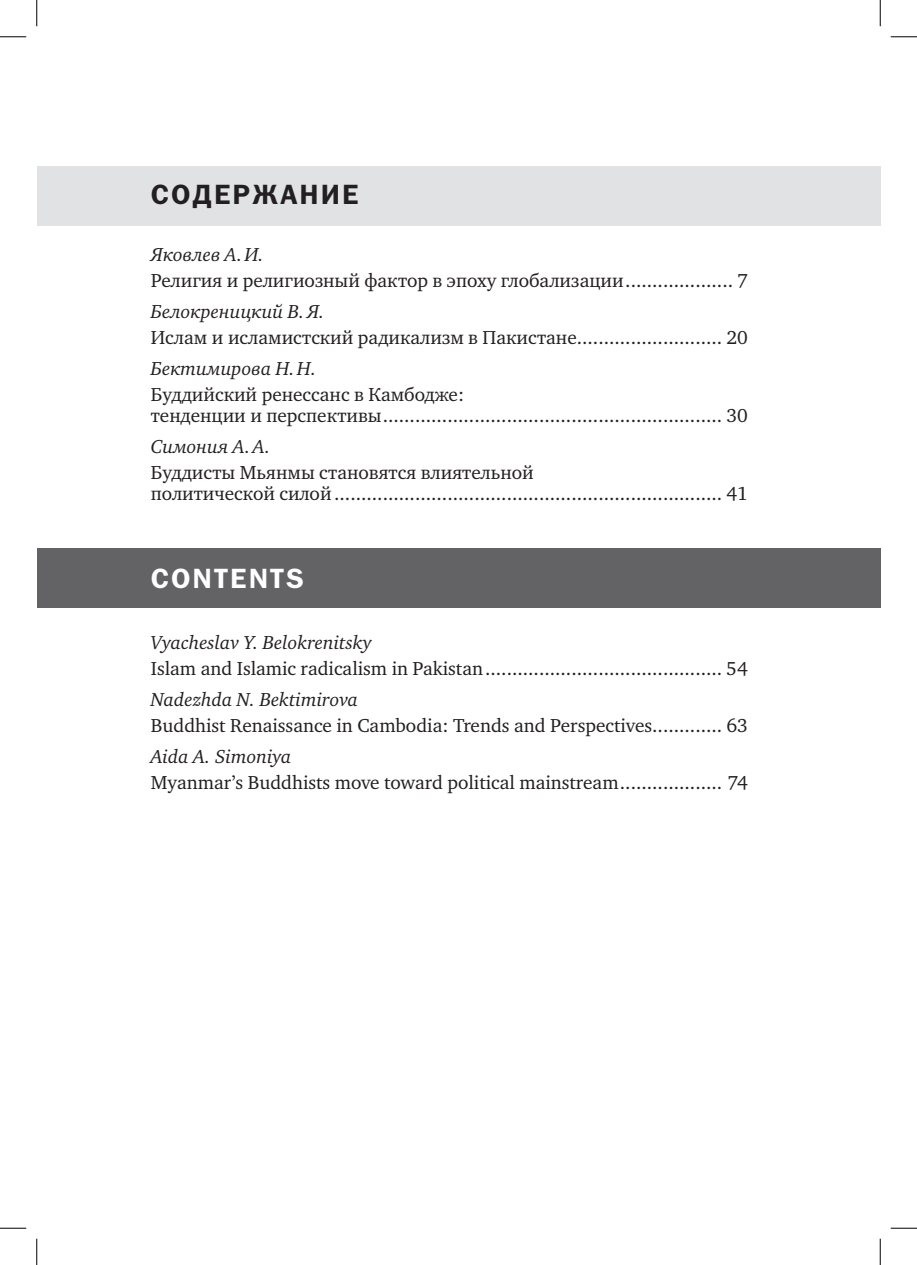
<style>
.page{position:relative;width:917px;height:1265px;background:#fff}
.page>*{position:absolute;margin:0;border:0;box-sizing:border-box;transform-origin:0 0}
.t1{font:28px "Franklin Gothic Demi C";letter-spacing:.075em;color:#231f20}
.t2{font:28px "Franklin Gothic Demi C";letter-spacing:.075em;color:#fff}
.t3{font:19.25px/21px "Charter C";color:#231f20}
.t4{font:italic 19.25px "Charter C";color:#231f20}
</style>
<div class="page">
<div style="left:37px;top:548px;width:843px;height:60px;background:#636366"></div>
<div style="left:37px;top:166px;width:843px;height:59px;background:#e1e2e4"></div>
<svg style="left:0;top:36px;width:26px;height:1px"></svg>
<svg style="left:891px;top:36px;width:26px;height:1px"></svg>
<svg style="left:0;top:1227px;width:26px;height:1px"></svg>
<svg style="left:891px;top:1227px;width:26px;height:1px"></svg>
<svg style="left:36px;top:0;width:1px;height:26px"></svg>
<svg style="left:36px;top:1238px;width:1px;height:26px"></svg>
<svg style="left:880px;top:0;width:1px;height:26px"></svg>
<svg style="left:880px;top:1238px;width:1px;height:26px"></svg>
<h1 class="t1" style="left:151px;top:178px;width:209px">СОДЕРЖАНИЕ</h1>
<p class="t4" style="left:151px;top:243px;width:115px">Яковлев А.И.</p>
<p class="t3" style="left:151px;top:270px;width:598px">Религия и религиозный фактор в эпоху глобализации.................... 7</p>
<p class="t4" style="left:151px;top:300px;width:175px">Белокреницкий В.Я.</p>
<p class="t3" style="left:151px;top:327px;width:598px">Ислам и исламистский радикализм в Пакистане........................... 20</p>
<p class="t4" style="left:151px;top:357px;width:167px">Бектимирова Н.Н.</p>
<p class="t3" style="left:151px;top:384px;width:598px">Буддийский ренессанс в Камбодже:<br>тенденции и перспективы............................................................... 30</p>
<p class="t4" style="left:151px;top:435px;width:121px">Симония А.А.</p>
<p class="t3" style="left:151px;top:461px;width:598px">Буддисты Мьянмы становятся влиятельной<br>политической силой........................................................................ 41</p>
<h1 class="t2" style="left:151px;top:562px;width:155px">CONTENTS</h1>
<p class="t4" style="left:151px;top:632px;width:222px">Vyacheslav Y. Belokrenitsky</p>
<p class="t3" style="left:151px;top:658px;width:598px">Islam and Islamic radicalism in Pakistan............................................ 54</p>
<p class="t4" style="left:151px;top:689px;width:209px">Nadezhda N. Bektimirova</p>
<p class="t3" style="left:151px;top:715px;width:598px">Buddhist Renaissance in Cambodia: Trends and Perspectives............. 63</p>
<p class="t4" style="left:151px;top:745px;width:142px">Aida A. Simoniya</p>
<p class="t3" style="left:151px;top:772px;width:598px">Myanmar’s Buddhists move toward political mainstream................... 74</p>
</div>
